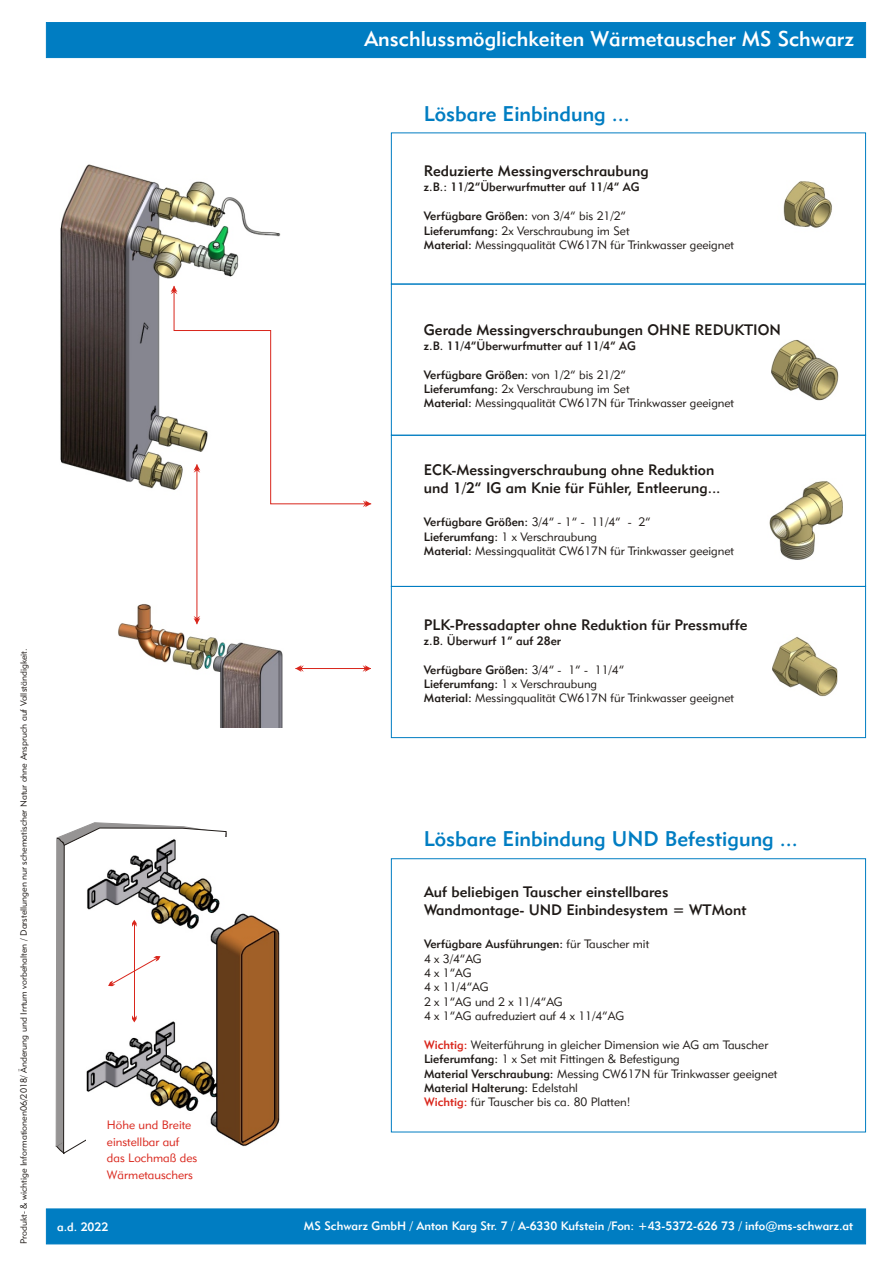
<style>
.page{position:relative;width:894px;height:1263px;background:#fff}
.page>*{position:absolute;margin:0;border:0;box-sizing:border-box;transform-origin:0 0}
.t1{font:21px "Geometr 415 Md BT";color:#007dc2}
.t2{font:21px "Geometr 415 Md BT";color:#fff}
.t3{font:15px/18px "Geometr 415 Md BT";color:#1f1a17}
.t4{font:12px/14.4px "Geometr 415 Lt BT";color:#1f1a17}
.t5{font:12px "Geometr 415 Md BT";color:#1f1a17}
.t6{font:12px "Geometr 415 Md BT";color:#fff}
.t7{font:12px/16.5px "Geometr 415 Lt BT";color:#d9261c}
.t8{font:9px "Geometr 415 Lt BT";color:#1f1a17}
.s1{font-family:"Geometr 415 Lt BT"}
.s2{font-family:"Geometr 415 Md BT"}
.s3{font-family:"Geometr 415 Md BT";color:#d9261c}
</style>
<div class="page">
<div style="left:46px;top:22px;width:820px;height:36px;background:#007dc2"></div>
<img style="left:118px;top:597px;width:165px;height:130px">
<svg style="left:56px;top:1147px;width:7px;height:6px"></svg>
<svg style="left:56px;top:822px;width:138px;height:325px;fill:#969494"></svg>
<svg style="left:57px;top:838px;width:6px;height:8px"></svg>
<svg style="left:63px;top:828px;width:164px;height:326px"></svg>
<img style="left:87px;top:838px;width:193px;height:309px">
<svg style="left:132px;top:920px;width:5px;height:7px"></svg>
<hr style="left:134px;top:923px;width:1px;height:96px;background:#d9261c">
<svg style="left:132px;top:1015px;width:5px;height:7px"></svg>
<svg style="left:108px;top:956px;width:53px;height:30px"></svg>
<img style="left:783px;top:181px;width:49px;height:47px">
<img style="left:772px;top:637px;width:65px;height:59px">
<img style="left:769px;top:481px;width:74px;height:79px">
<img style="left:60px;top:164px;width:221px;height:325px">
<img style="left:771px;top:340px;width:68px;height:61px">
<div style="left:391px;top:586px;width:475px;height:152px;border:1px solid #007dc2"></div>
<div style="left:391px;top:435px;width:475px;height:152px;border:1px solid #007dc2"></div>
<div style="left:391px;top:284px;width:475px;height:151px;border:1px solid #007dc2"></div>
<div style="left:391px;top:859px;width:475px;height:273px;border:1px solid #007dc2"></div>
<hr style="left:197px;top:464px;width:1px;height:160px;background:#d9261c">
<svg style="left:194px;top:616px;width:6px;height:8px"></svg>
<hr style="left:295px;top:668px;width:76px;height:1px;background:#d9261c">
<svg style="left:295px;top:665px;width:9px;height:7px"></svg>
<svg style="left:363px;top:665px;width:7px;height:7px"></svg>
<svg style="left:171px;top:286px;width:201px;height:221px"></svg>
<div style="left:46px;top:1209px;width:820px;height:35px;background:#007dc2"></div>
<h1 class="t2" style="left:364px;top:30px;width:491px">Anschlussmöglichkeiten Wärmetauscher MS Schwarz</h1>
<h1 class="t1" style="left:424px;top:105px;width:208px">Lösbare Einbindung ...</h1>
<p class="t3" style="left:424px;top:163px;width:226px">Reduzierte Messingverschraubung</p>
<p class="t5" style="left:424px;top:182px;width:217px">z.B.: 11/2”Überwurfmutter auf 11/4” AG</p>
<p class="t5" style="left:424px;top:211px;width:204px">Verfügbare Größen: <span class="s1">von 3/4” bis 21/2”</span></p>
<p class="t4" style="left:424px;top:224px;width:312px"><span class="s2">Lieferumfang:</span> 2x Verschraubung im Set<br><span class="s2">Material:</span> Messingqualität CW617N für Trinkwasser geeignet</p>
<p class="t8" style="left:20px;top:1244px;width:597px;rotate:-90deg">Produkt- &amp; wichtige Informationen06/2018/ Änderung und Irrtum vorbehalten / Darstellungen nur schematischer Natur ohne Anspruch auf Vollständigkeit.</p>
<p class="t3" style="left:424px;top:322px;width:359px">Gerade Messingverschraubungen OHNE REDUKTION</p>
<p class="t5" style="left:424px;top:341px;width:213px">z.B. 11/4”Überwurfmutter auf 11/4” AG</p>
<p class="t5" style="left:424px;top:369px;width:204px">Verfügbare Größen: <span class="s1">von 1/2” bis 21/2”</span></p>
<p class="t4" style="left:424px;top:383px;width:312px"><span class="s2">Lieferumfang:</span> 2x Verschraubung im Set<br><span class="s2">Material:</span> Messingqualität CW617N für Trinkwasser geeignet</p>
<p class="t3" style="left:424px;top:462px;width:298px">ECK-Messingverschraubung ohne Reduktion und 1/2” IG am Knie für Fühler, Entleerung...</p>
<p class="t5" style="left:424px;top:517px;width:228px">Verfügbare Größen: <span class="s1">3/4” - 1” - 11/4” - 2”</span></p>
<p class="t4" style="left:424px;top:530px;width:312px"><span class="s2">Lieferumfang:</span> 1 x Verschraubung<br><span class="s2">Material:</span> Messingqualität CW617N für Trinkwasser geeignet</p>
<p class="t3" style="left:424px;top:617px;width:325px">PLK-Pressadapter ohne Reduktion für Pressmuffe</p>
<p class="t5" style="left:424px;top:636px;width:139px">z.B. Überwurf 1” auf 28er</p>
<p class="t5" style="left:424px;top:665px;width:202px">Verfügbare Größen: <span class="s1">3/4” - 1” - 11/4”</span></p>
<p class="t4" style="left:424px;top:678px;width:312px"><span class="s2">Lieferumfang:</span> 1 x Verschraubung<br><span class="s2">Material:</span> Messingqualität CW617N für Trinkwasser geeignet</p>
<h1 class="t1" style="left:424px;top:830px;width:376px">Lösbare Einbindung UND Befestigung ...</h1>
<p class="t7" style="left:107px;top:1118px;width:92px">Höhe und Breite einstellbar auf das Lochmaß des<br>Wärmetauschers</p>
<p class="t3" style="left:424px;top:884px;width:324px">Auf beliebigen Tauscher einstellbares<br>Wandmontage- UND Einbindesystem = WTMont</p>
<p class="t5" style="left:424px;top:939px;width:227px">Verfügbare Ausführungen: <span class="s1">für Tauscher mit</span></p>
<p class="t4" style="left:424px;top:952px;width:202px">4 x 3/4”AG<br>4 x 1”AG<br>4 x 11/4”AG<br>2 x 1”AG und 2 x 11/4”AG<br>4 x 1”AG aufreduziert auf 4 x 11/4”AG</p>
<p class="t4" style="left:424px;top:1039px;width:355px"><span class="s3">Wichtig:</span> Weiterführung in gleicher Dimension wie AG am Tauscher<br><span class="s2">Lieferumfang:</span> 1 x Set mit Fittingen &amp; Befestigung<br><span class="s2">Material Verschraubung:</span> Messing CW617N für Trinkwasser geeignet</p>
<p class="t5" style="left:424px;top:1083px;width:156px">Material Halterung: <span class="s1">Edelstahl</span></p>
<p class="t4" style="left:424px;top:1096px;width:208px"><span class="s3">Wichtig:</span> für Tauscher bis ca. 80 Platten!</p>
<p class="t6" style="left:57px;top:1222px;width:53px">a.d. 2022</p>
<p class="t6" style="left:304px;top:1221px;width:551px">MS Schwarz GmbH / Anton Karg Str. 7 / A-6330 Kufstein /Fon: +43-5372-626 73 / info@ms-schwarz.at</p>
</div>
